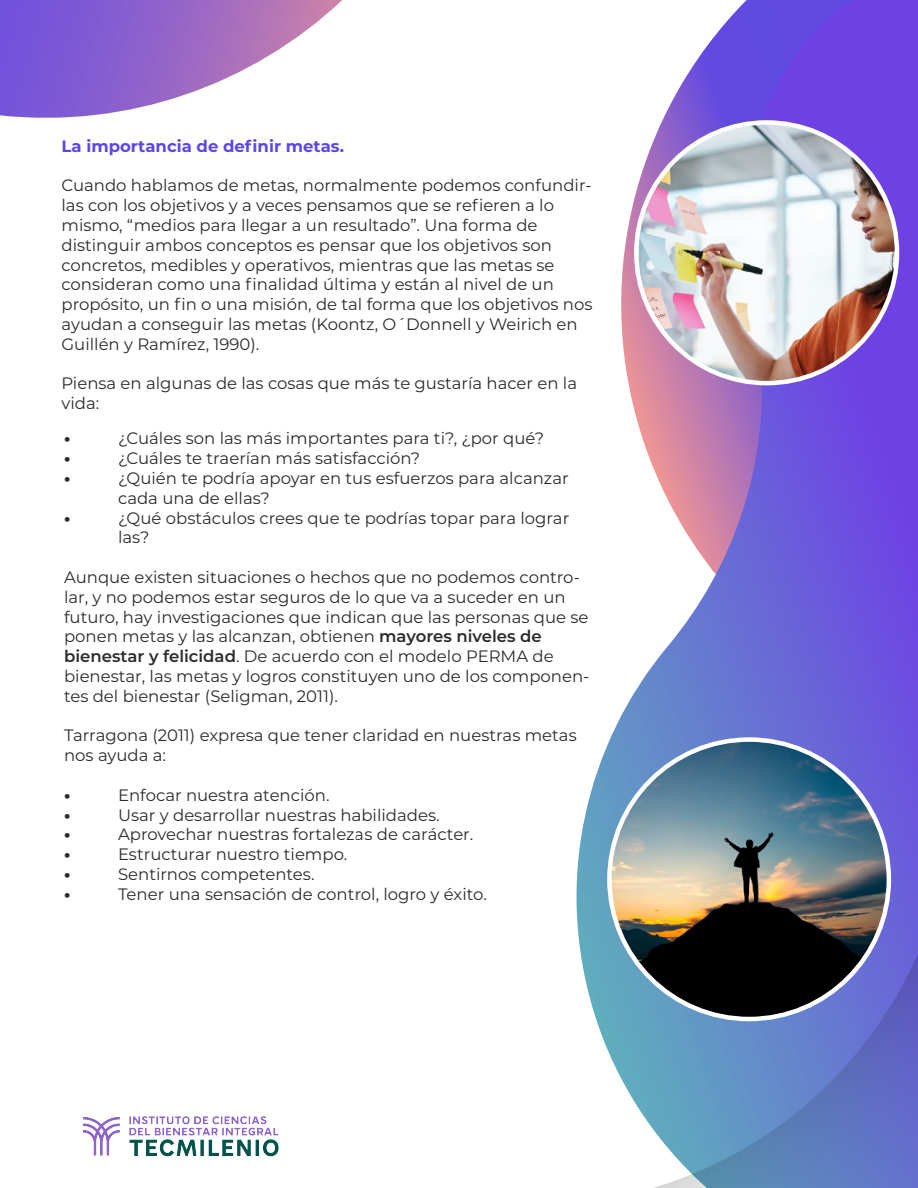
<style>
.page{position:relative;width:918px;height:1188px;background:#fff}
.page>*{position:absolute;margin:0;border:0;box-sizing:border-box;transform-origin:0 0}
.t1{font:16.5px/19.8px "Montserrat";color:#2b2b2b}
.t2{font:700 16.5px "Montserrat";color:#5b46e9}
.t3{font:800 16.5px "Montserrat";color:#2b2b2b}
.s1{font-weight:600}
</style>
<div class="page">
<svg style="left:621px;top:0;width:297px;height:650px"></svg>
<svg style="left:576px;top:650px;width:342px;height:538px"></svg>
<svg style="left:0;top:0;width:342px;height:118px"></svg>
<img style="left:609px;top:740px;width:280px;height:279px;border-radius:140px">
<img style="left:636px;top:122px;width:261px;height:261px;border-radius:130px">
<img style="left:83px;top:1116px;width:196px;height:41px">
<p class="t2" style="left:61px;top:134px;width:284px">La importancia de definir metas.</p>
<p class="t1" style="left:61px;top:175px;width:532px">Cuando hablamos de metas, normalmente podemos confundir&shy;las con los objetivos y a veces pensamos que se refieren a lo mismo, “medios para llegar a un resultado”. Una forma de distinguir ambos conceptos es pensar que los objetivos son concretos, medibles y operativos, mientras que las metas se consideran como una finalidad última y están al nivel de un propósito, un fin o una misión, de tal forma que los objetivos nos ayudan a conseguir las metas (Koontz, O´Donnell y Weirich en Guillén y Ramírez, 1990).</p>
<p class="t1" style="left:61px;top:373px;width:517px">Piensa en algunas de las cosas que más te gustaría hacer en la vida:</p>
<p class="t3" style="left:64px;top:427px;width:8px">•</p>
<p class="t1" style="left:118px;top:428px;width:427px">¿Cuáles son las más importantes para ti?, ¿por qué?</p>
<p class="t3" style="left:64px;top:446px;width:8px">•</p>
<p class="t1" style="left:118px;top:448px;width:304px">¿Cuáles te traerían más satisfacción?</p>
<p class="t3" style="left:64px;top:466px;width:8px">•</p>
<p class="t1" style="left:118px;top:468px;width:452px">¿Quién te podría apoyar en tus esfuerzos para alcanzar cada una de ellas?</p>
<p class="t3" style="left:64px;top:506px;width:8px">•</p>
<p class="t1" style="left:118px;top:507px;width:453px">¿Qué obstáculos crees que te podrías topar para lograr las?</p>
<p class="t1" style="left:64px;top:567px;width:527px">Aunque existen situaciones o hechos que no podemos contro&shy;lar, y no podemos estar seguros de lo que va a suceder en un futuro, hay investigaciones que indican que las personas que se ponen metas y las alcanzan, obtienen <span class="s1">mayores niveles de bienestar y felicidad</span>. De acuerdo con el modelo PERMA de bienestar, las metas y logros constituyen uno de los componen&shy;tes del bienestar (Seligman, 2011).</p>
<p class="t1" style="left:64px;top:725px;width:514px">Tarragona (2011) expresa que tener claridad en nuestras metas nos ayuda a:</p>
<p class="t3" style="left:64px;top:783px;width:8px">•</p>
<p class="t1" style="left:118px;top:785px;width:213px">Enfocar nuestra atención.</p>
<p class="t3" style="left:64px;top:803px;width:8px">•</p>
<p class="t1" style="left:118px;top:804px;width:323px">Usar y desarrollar nuestras habilidades.</p>
<p class="t3" style="left:64px;top:823px;width:8px">•</p>
<p class="t1" style="left:118px;top:824px;width:357px">Aprovechar nuestras fortalezas de carácter.</p>
<p class="t3" style="left:64px;top:842px;width:8px">•</p>
<p class="t1" style="left:118px;top:844px;width:231px">Estructurar nuestro tiempo.</p>
<p class="t3" style="left:64px;top:862px;width:8px">•</p>
<p class="t1" style="left:118px;top:864px;width:198px">Sentirnos competentes.</p>
<p class="t3" style="left:64px;top:882px;width:8px">•</p>
<p class="t1" style="left:118px;top:884px;width:370px">Tener una sensación de control, logro y éxito.</p>
</div>
